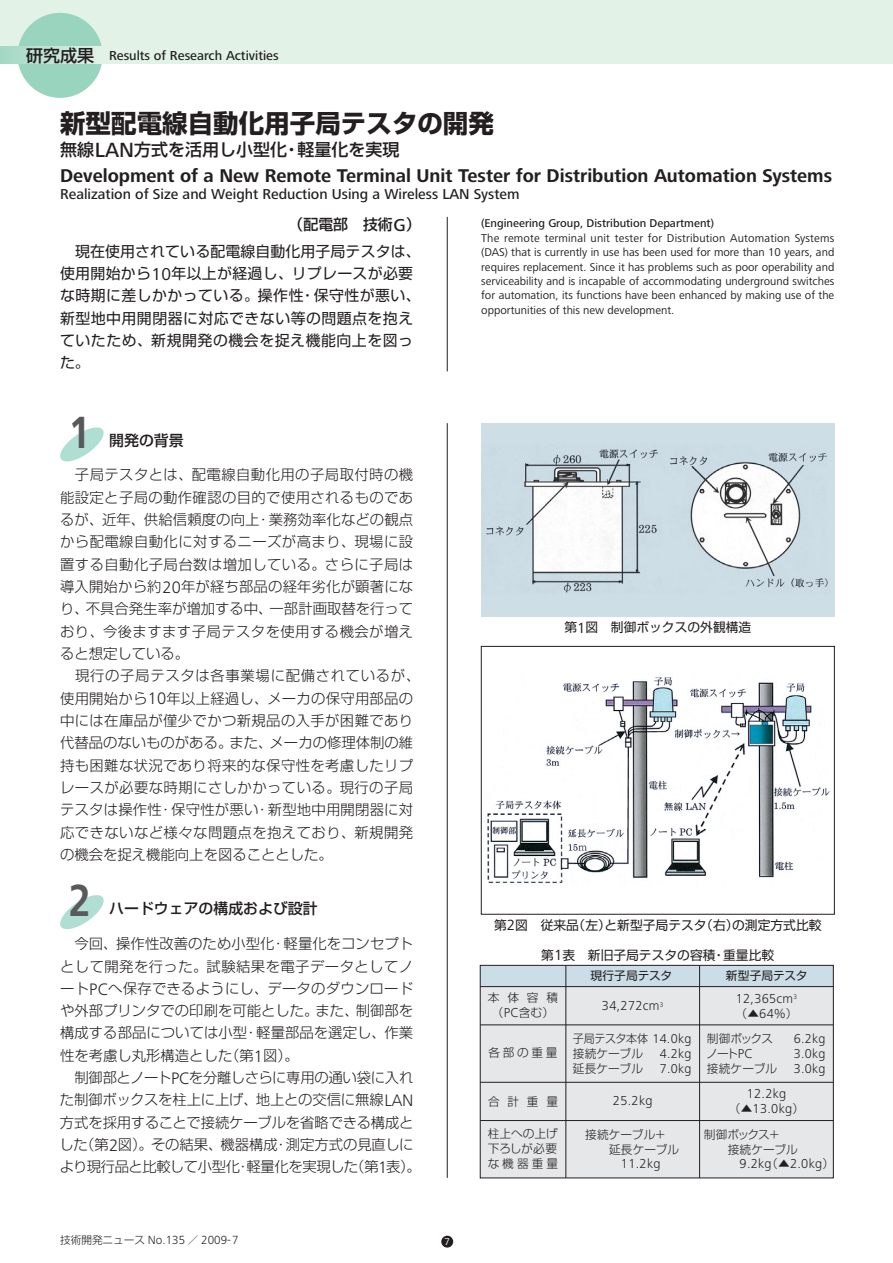
<style>
.page{position:relative;width:893px;height:1263px;background:#fff}
.page>*{position:absolute;margin:0;border:0;box-sizing:border-box;transform-origin:0 0}
.t1{font:700 46.8px "Frutiger Next LT";color:#58595b;scale:.8 1}
.t2{font:25.5px "Shin Go Pro Bold 90 pv RKSJ H";color:#231f20}
.t3{font:700 19.2px "Frutiger Next LT";color:#231f20}
.t4{font:16.95px "Shin Go Pro Medium 90 pv RKSJ H";color:#231f20}
.t5{font:14.85px/22.4px "Shin Go Pro Regular 90 pv RKSJ H";letter-spacing:.03em;color:#231f20}
.t6{font:500 14.85px "Frutiger Next LT";color:#231f20}
.t7{font:14.85px "Shin Go Pro Medium 90 pv RKSJ H";color:#231f20}
.t8{font:14.4px/22.4px "Shin Go Pro Light 90 pv RKSJ H";letter-spacing:.015em;color:#231f20}
.t9{font:300 13.5px/14.9px "Frutiger Next LT";letter-spacing:.02em;color:#231f20;text-align:center}
.t10{font:500 13.5px "Frutiger Next LT";color:#231f20}
.t11{font:300 13.35px "Frutiger Next LT";letter-spacing:.02em;color:#231f20}
.t12{font:12.75px "Shin Go Pro Regular 90 pv RKSJ H";color:#231f20}
.t13{font:300 12.15px "Frutiger Next LT";color:#231f20}
.t14{font:11.7px/14.4px "Frutiger Next LT";color:#231f20;text-align:justify}
.t15{font:11.7px/14.9px "Shin Go Pro Light 90 pv RKSJ H";color:#231f20}
.t16{font:500 11.7px "Frutiger Next LT";color:#231f20}
.t17{font:11.7px/14.9px "Shin Go Pro Light 90 pv RKSJ H";color:#231f20;text-align:justify;scale:.95 1}
.t18{font:11.7px "Shin Go Pro Regular 90 pv RKSJ H";letter-spacing:.005em;color:#231f20}
.t19{font:10.05px "Frutiger Next LT";color:#fff}
.s1{font-family:"Shin Go Pro Medium 90 pv RKSJ H";font-weight:400;font-size:16.95px}
.s2{font-family:"Frutiger Next LT";font-weight:500;font-size:21.3px}
.s3{font-family:"Frutiger Next LT";font-weight:500;font-size:17.85px}
.s4{font-family:"Frutiger Next LT";font-size:17.85px}
.s5{font-family:"Frutiger Next LT";font-weight:300;font-size:17.25px}
.s6{font-family:"Shin Go Pro Light 90 pv RKSJ H";font-weight:400;font-size:10.65px}
.s7{font-family:"Frutiger Next LT";font-size:15.3px}
.s8{font-family:"Frutiger Next LT";font-weight:300;font-size:13.5px}
.s9{font-family:"Frutiger Next LT";font-weight:300;font-size:13.35px}
.s10{font-family:"Shin Go Pro Light 90 pv RKSJ H";font-weight:400;font-size:11.7px}
.s11{font-family:"Koz Go Pro Regular 90 pv RKSJ H";font-weight:400;font-size:11.7px}
</style>
<div class="page">
<div style="left:0;top:0;width:892px;height:64px;background:#e3f2e7"></div>
<div style="left:18px;top:13px;width:85px;height:85px;background:#99d4bf;border-radius:50%"></div>
<div style="left:0;top:47px;width:103px;height:17px;background:linear-gradient(to right,#a2d7c4,#e3f1e6)"></div>
<div style="left:441px;top:1236px;width:12px;height:12px;background:#231f20;border-radius:50%"></div>
<svg style="left:60px;top:427px;width:44px;height:35px"></svg>
<svg style="left:60px;top:895px;width:44px;height:35px"></svg>
<hr style="left:447px;top:217px;width:1px;height:154px;background:#231f20">
<hr style="left:447px;top:423px;width:1px;height:755px;background:#231f20">
<img style="left:481px;top:423px;width:353px;height:194px">
<img style="left:487px;top:677px;width:343px;height:207px">
<div style="left:481px;top:646px;width:353px;height:269px;border:1px solid #231f20"></div>
<div style="left:480px;top:965px;width:353px;height:213px;background:#e6e7e8"></div>
<div style="left:480px;top:965px;width:353px;height:22px;background:#cbdde6"></div>
<hr style="left:480px;top:986px;width:353px;height:1px;background:#231f20">
<hr style="left:480px;top:1025px;width:353px;height:1px;background:#231f20">
<hr style="left:480px;top:1082px;width:353px;height:1px;background:#231f20">
<hr style="left:480px;top:1120px;width:353px;height:1px;background:#231f20">
<hr style="left:565px;top:965px;width:1px;height:213px;background:#231f20">
<hr style="left:699px;top:965px;width:1px;height:213px;background:#231f20">
<div style="left:480px;top:965px;width:353px;height:213px;border:1px solid #231f20"></div>
<p class="t10" style="left:26px;top:50px;width:254px"><span class="s1">研究成果</span> Results of Research Activities</p>
<h2 class="t2" style="left:60px;top:114px;width:435px">新型配電線自動化用子局テスタの開発</h2>
<p class="t4" style="left:60px;top:144px;width:341px">無線<span class="s2">LAN</span>方式を活用し小型化・軽量化を実現</p>
<h3 class="t3" style="left:60px;top:168px;width:773px">Development of a New Remote Terminal Unit Tester for Distribution Automation Systems</h3>
<p class="t6" style="left:60px;top:188px;width:461px">Realization of Size and Weight Reduction Using a Wireless LAN System</p>
<p class="t7" style="left:288px;top:219px;width:133px">（配電部　技術<span class="s3">G</span>）</p>
<p class="t5" style="left:60px;top:242px;width:362px">　現在使用されている配電線自動化用子局テスタは、使用開始から<span class="s4">10</span>年以上が経過し、リプレースが必要な時期に差しかかっている。操作性・保守性が悪い、新型地中用開閉器に対応できない等の問題点を抱えていたため、新規開発の機会を捉え機能向上を図った。</p>
<p class="t16" style="left:481px;top:218px;width:234px">(Engineering Group, Distribution Department)</p>
<p class="t14" style="left:481px;top:232px;width:354px">The remote terminal unit tester for Distribution Automation Systems (DAS) that is currently in use has been used for more than 10 years, and requires replacement. Since it has problems such as poor operability and serviceability and is incapable of accommodating underground switches for automation, its functions have been enhanced by making use of the opportunities of this new development.</p>
<h1 class="t1" style="left:69px;top:415px;width:29px">1</h1>
<p class="t7" style="left:109px;top:435px;width:76px">開発の背景</p>
<p class="t8" style="left:60px;top:466px;width:362px">　子局テスタとは、配電線自動化用の子局取付時の機能設定と子局の動作確認の目的で使用されるものであるが、近年、供給信頼度の向上・業務効率化などの観点から配電線自動化に対するニーズが高まり、現場に設置する自動化子局台数は増加している。さらに子局は導入開始から約<span class="s5">20</span>年が経ち部品の経年劣化が顕著になり、不具合発生率が増加する中、一部計画取替を行っており、今後ますます子局テスタを使用する機会が増えると想定している。<br>　現行の子局テスタは各事業場に配備されているが、使用開始から<span class="s5">10</span>年以上経過し、メーカの保守用部品の中には在庫品が僅少でかつ新規品の入手が困難であり代替品のないものがある。また、メーカの修理体制の維持も困難な状況であり将来的な保守性を考慮したリプレースが必要な時期にさしかかっている。現行の子局テスタは操作性・保守性が悪い・新型地中用開閉器に対応できないなど様々な問題点を抱えており、新規開発の機会を捉え機能向上を図ることとした。</p>
<h1 class="t1" style="left:69px;top:883px;width:29px">2</h1>
<p class="t7" style="left:109px;top:902px;width:210px">ハードウェアの構成および設計</p>
<p class="t8" style="left:59px;top:935px;width:363px">　今回、操作性改善のため小型化・軽量化をコンセプトとして開発を行った。試験結果を電子データとしてノート<span class="s5">PC</span>へ保存できるようにし、データのダウンロードや外部プリンタでの印刷を可能とした。また、制御部を構成する部品については小型・軽量部品を選定し、作業性を考慮し丸形構造とした（第<span class="s5">1</span>図）。<br>　制御部とノート<span class="s5">PC</span>を分離しさらに専用の通い袋に入れた制御ボックスを柱上に上げ、地上との交信に無線<span class="s5">LAN</span>方式を採用することで接続ケーブルを省略できる構成とした（第<span class="s5">2</span>図）。その結果、機器構成・測定方式の見直しにより現行品と比較して小型化・軽量化を実現した（第<span class="s5">1</span>表）。</p>
<p class="t13" style="left:60px;top:1235px;width:180px"><span class="s6">技術開発ニュース</span> No.135 <span class="s6">／</span> 2009-7</p>
<p class="t19" style="left:444px;top:1238px;width:7px">7</p>
<p class="t12" style="left:564px;top:623px;width:188px">第<span class="s7">1</span>図　制御ボックスの外観構造</p>
<p class="t12" style="left:494px;top:920px;width:329px">第<span class="s7">2</span>図　従来品（左）と新型子局テスタ（右）の測定方式比較</p>
<p class="t12" style="left:541px;top:950px;width:234px">第<span class="s7">1</span>表　新旧子局テスタの容積・重量比較</p>
<p class="t18" style="left:590px;top:971px;width:83px">現行子局テスタ</p>
<p class="t18" style="left:725px;top:971px;width:83px">新型子局テスタ</p>
<p class="t15" style="left:488px;top:992px;width:72px;text-align:center">本 体 容 積（<span class="s8">PC</span>含む）</p>
<p class="t15" style="left:488px;top:1046px;width:70px">各部の重量</p>
<p class="t15" style="left:488px;top:1095px;width:72px">合 計 重 量</p>
<p class="t15" style="left:487px;top:1128px;width:72px;text-align:justify">柱上への上げ下ろしが必要な機器重量</p>
<p class="t9" style="left:602px;top:999px;width:63px">34,272cm<sup>3</sup></p>
<p class="t9" style="left:735px;top:992px;width:63px">12,365cm<sup>3</sup></p>
<p class="t15" style="left:735px;top:1007px;width:64px">（▲<span class="s8">64%</span>）</p>
<p class="t17" style="left:573px;top:1033px;width:126px">子局テスタ本体 <span class="s9">14.0kg</span>接続ケーブル <span class="s9">4.2kg</span>延長ケーブル <span class="s9">7.0kg</span></p>
<p class="t15" style="left:707px;top:1033px;width:68px">制御ボックス</p>
<p class="t11" style="left:793px;top:1034px;width:33px">6.2kg</p>
<p class="t15" style="left:706px;top:1048px;width:48px">ノート<span class="s8">PC</span></p>
<p class="t11" style="left:793px;top:1049px;width:33px">3.0kg</p>
<p class="t15" style="left:707px;top:1063px;width:120px">接続ケーブル <span class="s9">3.0kg</span></p>
<p class="t9" style="left:613px;top:1095px;width:41px">25.2kg</p>
<p class="t9" style="left:728px;top:1088px;width:77px">12.2kg<span class="s10">（▲</span>13.0kg<span class="s10">）</span></p>
<p class="t15" style="left:585px;top:1128px;width:96px">接続ケーブル＋　　延長ケーブル</p>
<p class="t9" style="left:585px;top:1158px;width:77px"><span class="s11">　　　</span>11.2kg</p>
<p class="t15" style="left:703px;top:1128px;width:96px">制御ボックス＋<br>　　接続ケーブル</p>
<p class="t9" style="left:703px;top:1158px;width:132px"><span class="s11">　　　</span>9.2kg<span class="s10">（▲</span>2.0kg<span class="s10">）</span></p>
</div>
